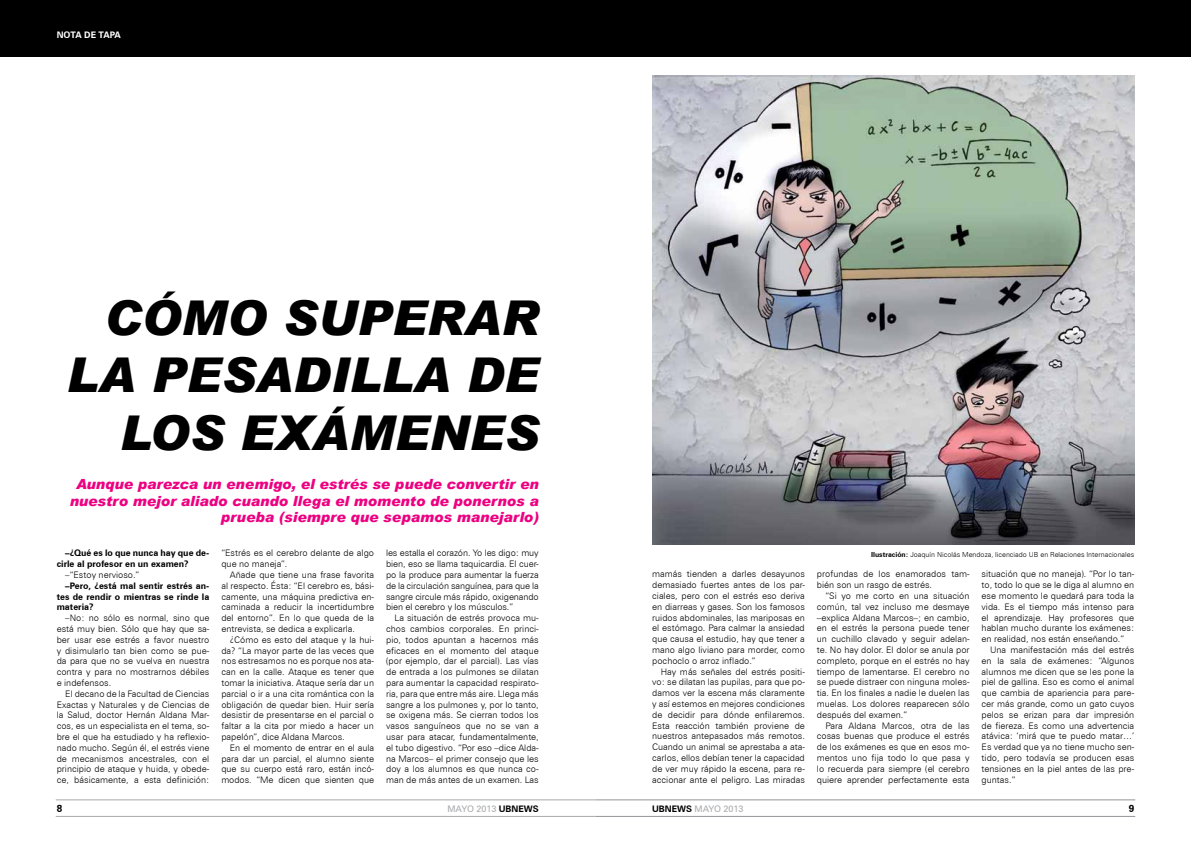
<style>
.page{position:relative;width:1191px;height:842px;background:#fff}
.page>*{position:absolute;margin:0;border:0;box-sizing:border-box;transform-origin:0 0}
.t1{font:italic 900 48px/57.6px "Arial";color:#000;text-align:right}
.t2{font:italic 900 14px/16.8px "Arial";color:#ed0181;text-align:right}
.t3{font:700 10px "Zurich BT";color:#000}
.t4{font:300 9px/10.8px "Zurich BT";color:#000;text-align:justify}
.t5{font:700 9px/10.8px "Zurich BT";color:#000}
.t6{font:9px "Zurich BT";color:#a7a9ac}
.t7{font:700 9px "Zurich BT";color:#fff}
.t8{font:300 7px "Zurich BT";color:#000}
.s1{font-weight:700}
.s2{font-weight:700;color:#000}
</style>
<div class="page">
<hr style="left:56px;top:800px;width:539px;height:1px;background:#a7a9ac">
<hr style="left:56px;top:816px;width:539px;height:1px;background:#a7a9ac">
<hr style="left:0;top:56px;width:1191px;height:1px;background:#a7a9ac">
<hr style="left:595px;top:800px;width:540px;height:1px;background:#939598">
<hr style="left:595px;top:816px;width:540px;height:1px;background:#939598">
<img style="left:652px;top:76px;width:482px;height:469px">
<div style="left:0;top:0;width:1191px;height:56px;background:#000"></div>
<p class="t7" style="left:57px;top:29px;width:14px">NOTA</p>
<p class="t7" style="left:84px;top:29px;width:21px">DE TAPA</p>
<h1 class="t1" style="left:67px;top:287px;width:474px">CÓMO SUPERAR<br>LA PESADILLA DE<br>LOS EXÁMENES</h1>
<h2 class="t2" style="left:70px;top:475px;width:470px">Aunque parezca un enemigo, el estrés se puede convertir en nuestro mejor aliado cuando llega el momento de ponernos a prueba (siempre que sepamos manejarlo)</h2>
<p class="t4" style="left:386px;top:548px;width:154px">les estalla el corazón. Yo les digo: muy bien, eso se llama taquicardia. El cuer&shy;po la produce para aumentar la fuerza de la circulación sanguínea, para que la sangre circule más rápido, oxigenando bien el cerebro y los músculos.”</p>
<p class="t4" style="left:386px;top:612px;width:154px;text-indent:9px">La situación de estrés provoca mu&shy;chos cambios corporales. En princi&shy;pio, todos apuntan a hacernos más eficaces en el momento del ataque (por ejemplo, dar el parcial). Las vías de entrada a los pulmones se dilatan para aumentar la capacidad respirato&shy;ria, para que entre más aire. Llega más sangre a los pulmones y, por lo tanto, se oxigena más. Se cierran todos los vasos sanguíneos que no se van a usar para atacar, fundamentalmente, el tubo digestivo. “Por eso –dice Alda&shy;na Marcos– el primer consejo que les doy a los alumnos es que nunca co&shy;man de más antes de un examen. Las</p>
<p class="t5" style="left:57px;top:548px;width:154px;text-indent:9px">–¿Qué es lo que nunca hay que de&shy;cirle al profesor en un examen?</p>
<p class="t4" style="left:65px;top:569px;width:76px">–“Estoy nervioso.”</p>
<p class="t5" style="left:57px;top:580px;width:154px;text-align:justify;text-indent:9px">–Pero, ¿está mal sentir estrés an&shy;tes de rendir o mientras se rinde la materia?</p>
<p class="t4" style="left:57px;top:612px;width:154px;text-indent:9px">–No: no sólo es normal, sino que está muy bien. Sólo que hay que sa&shy;ber usar ese estrés a favor nuestro y disimularlo tan bien como se pue&shy;da para que no se vuelva en nuestra contra y para no mostrarnos débiles e indefensos.</p>
<p class="t4" style="left:57px;top:688px;width:154px;text-indent:9px">El decano de la Facultad de Ciencias Exactas y Naturales y de Ciencias de la Salud, doctor Hernán Aldana Mar&shy;cos, es un especialista en el tema, so&shy;bre el que ha estudiado y ha reflexio&shy;nado mucho. Según él, el estrés viene de mecanismos ancestrales, con el principio de ataque y huida, y obede&shy;ce, básicamente, a esta definición:</p>
<p class="t4" style="left:221px;top:548px;width:154px">“Estrés es el cerebro delante de algo que no maneja”.</p>
<p class="t4" style="left:221px;top:569px;width:154px;text-indent:9px">Añade que tiene una frase favorita al respecto. Ésta: “El cerebro es, bási&shy;camente, una máquina predictiva en&shy;caminada a reducir la incertidumbre del entorno”. En lo que queda de la entrevista, se dedica a explicarla.</p>
<p class="t4" style="left:221px;top:634px;width:154px;text-indent:9px">¿Cómo es esto del ataque y la hui&shy;da? “La mayor parte de las veces que nos estresamos no es porque nos ata&shy;can en la calle. Ataque es tener que tomar la iniciativa. Ataque sería dar un parcial o ir a una cita romántica con la obligación de quedar bien. Huir sería desistir de presentarse en el parcial o faltar a la cita por miedo a hacer un papelón”, dice Aldana Marcos.</p>
<p class="t4" style="left:221px;top:742px;width:154px;text-indent:9px">En el momento de entrar en el aula para dar un parcial, el alumno siente que su cuerpo está raro, están incó&shy;modos. “Me dicen que sienten que</p>
<p class="t4" style="left:652px;top:569px;width:154px">mamás tienden a darles desayunos demasiado fuertes antes de los par&shy;ciales, pero con el estrés eso deriva en diarreas y gases. Son los famosos ruidos abdominales, las mariposas en el estómago. Para calmar la ansiedad que causa el estudio, hay que tener a mano algo liviano para morder, como pochoclo o arroz inflado.”</p>
<p class="t4" style="left:652px;top:666px;width:154px;text-indent:9px">Hay más señales del estrés positi&shy;vo: se dilatan las pupilas, para que po&shy;damos ver la escena más claramente y así estemos en mejores condiciones de decidir para dónde enfilaremos.<br>Esta reacción también proviene de nuestros antepasados más remotos.<br>Cuando un animal se aprestaba a ata&shy;carlos, ellos debían tener la capacidad de ver muy rápido la escena, para re&shy;accionar ante el peligro. Las miradas</p>
<p class="t8" style="left:871px;top:550px;width:265px"><span class="s1">Ilustración:</span> Joaquín Nicolás Mendoza, licenciado UB en Relaciones Internacionales</p>
<p class="t4" style="left:817px;top:569px;width:154px">profundas de los enamorados tam&shy;bién son un rasgo de estrés.</p>
<p class="t4" style="left:817px;top:590px;width:154px;text-indent:9px">“Si yo me corto en una situación común, tal vez incluso me desmaye –explica Aldana Marcos–; en cambio, en el estrés la persona puede tener un cuchillo clavado y seguir adelan&shy;te. No hay dolor. El dolor se anula por completo, porque en el estrés no hay tiempo de lamentarse. El cerebro no se puede distraer con ninguna moles&shy;tia. En los finales a nadie le duelen las muelas. Los dolores reaparecen sólo después del examen.”</p>
<p class="t4" style="left:817px;top:720px;width:154px;text-indent:9px">Para Aldana Marcos, otra de las cosas buenas que produce el estrés de los exámenes es que en esos mo&shy;mentos uno fija todo lo que pasa y lo recuerda para siempre (el cerebro quiere aprender perfectamente esta</p>
<p class="t4" style="left:981px;top:569px;width:154px">situación que no maneja). “Por lo tan&shy;to, todo lo que se le diga al alumno en ese momento le quedará para toda la vida. Es el tiempo más intenso para el aprendizaje. Hay profesores que hablan mucho durante los exámenes: en realidad, nos están enseñando.”</p>
<p class="t4" style="left:981px;top:644px;width:154px;text-indent:9px">Una manifestación más del estrés en la sala de exámenes: “Algunos alumnos me dicen que se les pone la piel de gallina. Eso es como el animal que cambia de apariencia para pare&shy;cer más grande, como un gato cuyos pelos se erizan para dar impresión de fiereza. Es como una advertencia atávica: ‘mirá que te puedo matar…’ Es verdad que ya no tiene mucho sen&shy;tido, pero todavía se producen esas tensiones en la piel antes de las pre&shy;guntas.”</p>
<p class="t3" style="left:57px;top:802px;width:7px">8</p>
<p class="t6" style="left:447px;top:803px;width:93px">MAYO 2013 <span class="s2">UBNEWS</span></p>
<p class="t6" style="left:652px;top:803px;width:93px"><span class="s2">UBNEWS</span> MAYO 2013</p>
<p class="t3" style="left:1128px;top:802px;width:7px">9</p>
</div>
